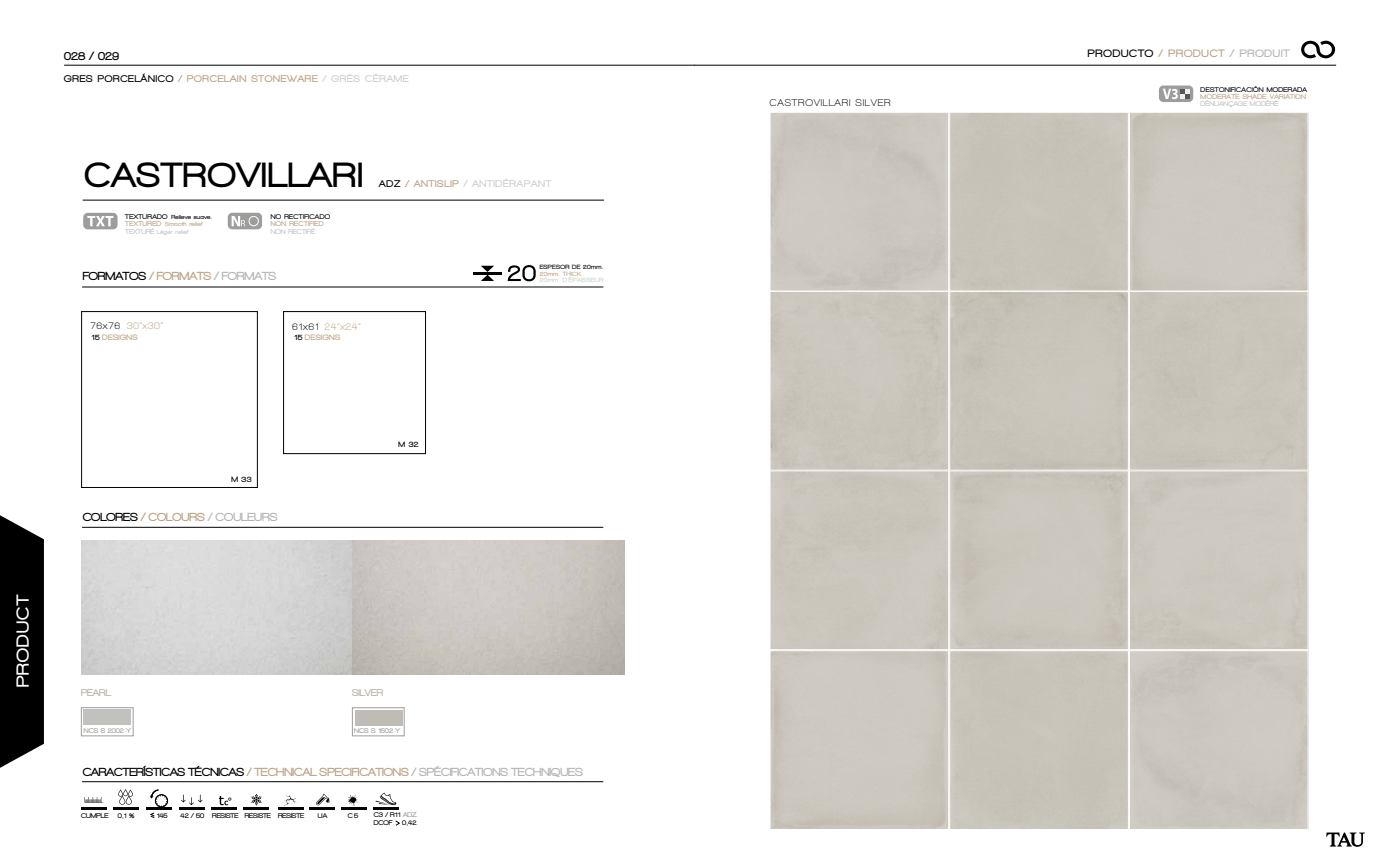
<style>
.page{position:relative;width:1389px;height:868px;background:#fff}
.page>*{position:absolute;margin:0;border:0;box-sizing:border-box;transform-origin:0 0}
.t1{font:900 36px "Walkway";letter-spacing:.05em;color:#000}
.t2{font:900 18px "Walkway";letter-spacing:.08em;color:#fff}
.t3{font:900 12px "Walkway";color:#b4b4b4}
.t4{font:900 12px "Walkway";color:#000}
.t5{font:900 11px "Walkway";letter-spacing:.08em;color:#000}
.t6{font:900 10px "Walkway";letter-spacing:.08em;color:#bda385}
.t7{font:900 10px "Walkway";letter-spacing:.08em;color:#ccd0cf}
.t8{font:700 10px "Walkway";letter-spacing:.05em;color:#bda385}
.t9{font:700 10px "Walkway";letter-spacing:.08em;color:#000}
.t10{font:900 10px "Walkway";color:#bab5a3}
.t11{font:900 8px "Walkway";letter-spacing:.05em;color:#bda385}
.t12{font:900 8px "Walkway";color:#000}
.t13{font:900 7px/8.2px "Walkway";color:#000}
.t14{font:900 7px "Walkway";letter-spacing:.05em;color:#bda385}
.t15{font:900 7px "Walkway";letter-spacing:.05em;color:#000}
.t16{font:900 7px "Walkway";letter-spacing:.01em;color:#c4c4c4}
.t17{font:900 7px "Walkway";color:#9d9d9c}
.t18{font:900 6.3px "Walkway";letter-spacing:.05em;color:#ccd0cf}
.t19{font:900 6.3px "Walkway";letter-spacing:.05em;color:#000}
.t20{font:900 6.3px "Walkway";letter-spacing:.05em;color:#bda385}
.t21{font:900 6px/7.2px "Walkway";letter-spacing:.05em;color:#000}
.t22{font:900 6px "Walkway";letter-spacing:.05em;color:#c4c4c4}
.s1{color:#bda385}
.s2{color:#b4b4b4}
.s3{color:#000}
.s4{color:#ccd0cf}
.s5{font-size:7px}
.s6{color:#9d9d9c}
</style>
<div class="page">
<svg style="left:1301px;top:41px;width:34px;height:18px"></svg>
<hr style="left:694px;top:65px;width:642px;height:1px;background:#000">
<hr style="left:64px;top:65px;width:630px;height:1px;background:#000">
<hr style="left:82px;top:286px;width:521px;height:1px;background:#000">
<hr style="left:83px;top:199px;width:521px;height:1px;background:#000">
<hr style="left:82px;top:526px;width:521px;height:1px;background:#000">
<hr style="left:82px;top:781px;width:521px;height:1px;background:#000">
<svg style="left:0;top:515px;width:44px;height:252px;background:#171717"></svg>
<div style="left:81px;top:311px;width:177px;height:177px;border:1px solid #000"></div>
<div style="left:283px;top:311px;width:143px;height:143px;border:1px solid #000"></div>
<div style="left:770px;top:112px;width:179px;height:179px;border:1px solid #fff"></div>
<div style="left:1129px;top:650px;width:180px;height:179px;border:1px solid #fff"></div>
<div style="left:770px;top:470px;width:179px;height:180px;border:1px solid #fff"></div>
<div style="left:770px;top:291px;width:179px;height:179px;border:1px solid #fff"></div>
<div style="left:949px;top:112px;width:180px;height:179px;border:1px solid #fff"></div>
<div style="left:949px;top:650px;width:180px;height:179px;border:1px solid #fff"></div>
<div style="left:949px;top:470px;width:180px;height:180px;border:1px solid #fff"></div>
<div style="left:949px;top:291px;width:180px;height:179px;border:1px solid #fff"></div>
<div style="left:1129px;top:112px;width:180px;height:179px;border:1px solid #fff"></div>
<div style="left:770px;top:650px;width:179px;height:179px;border:1px solid #fff"></div>
<div style="left:1129px;top:291px;width:180px;height:179px;border:1px solid #fff"></div>
<div style="left:1129px;top:470px;width:180px;height:180px;border:1px solid #fff"></div>
<svg style="left:1326px;top:832px;width:39px;height:14px"></svg>
<svg style="left:84px;top:797px;width:19px;height:6px"></svg>
<hr style="left:81px;top:806px;width:25px;height:3px;background:#000">
<svg style="left:118px;top:789px;width:15px;height:15px"></svg>
<hr style="left:114px;top:806px;width:25px;height:3px;background:#000">
<svg style="left:181px;top:794px;width:22px;height:11px"></svg>
<hr style="left:179px;top:806px;width:25px;height:3px;background:#000">
<svg style="left:219px;top:796px;width:12px;height:9px"></svg>
<hr style="left:212px;top:806px;width:25px;height:3px;background:#000">
<svg style="left:251px;top:794px;width:11px;height:11px"></svg>
<hr style="left:244px;top:806px;width:25px;height:3px;background:#000">
<svg style="left:348px;top:794px;width:11px;height:12px"></svg>
<hr style="left:341px;top:806px;width:25px;height:3px;background:#000">
<svg style="left:376px;top:792px;width:20px;height:13px"></svg>
<hr style="left:373px;top:806px;width:25px;height:3px;background:#000">
<hr style="left:310px;top:806px;width:25px;height:3px;background:#000">
<svg style="left:316px;top:793px;width:14px;height:12px"></svg>
<hr style="left:146px;top:806px;width:25px;height:3px;background:#000">
<hr style="left:278px;top:806px;width:25px;height:3px;background:#000">
<svg style="left:284px;top:795px;width:13px;height:11px"></svg>
<svg style="left:395px;top:820px;width:5px;height:5px"></svg>
<svg style="left:150px;top:789px;width:18px;height:29px"></svg>
<div style="left:83px;top:213px;width:35px;height:16px;background:#9d9d9c;border-radius:5px"></div>
<svg style="left:87px;top:216px;width:26px;height:10px"></svg>
<svg style="left:508px;top:265px;width:28px;height:16px"></svg>
<svg style="left:481px;top:266px;width:13px;height:15px"></svg>
<hr style="left:473px;top:272px;width:28px;height:2px;background:#000">
<div style="left:228px;top:213px;width:34px;height:16px;background:#9d9d9c;border-radius:5px"></div>
<svg style="left:232px;top:216px;width:13px;height:10px"></svg>
<div style="left:249px;top:216px;width:10px;height:10px;border:1px solid #fff;border-radius:50%"></div>
<div style="left:1159px;top:85px;width:34px;height:17px;background:#9d9d9c;border-radius:5px"></div>
<svg style="left:1163px;top:89px;width:26px;height:10px"></svg>
<div style="left:81px;top:707px;width:52px;height:29px;background:#fff;border:1px solid #9d9d9c"></div>
<div style="left:83px;top:709px;width:48px;height:16px;background:#c1c1bd"></div>
<div style="left:352px;top:707px;width:52px;height:29px;background:#fff;border:1px solid #9d9d9c"></div>
<div style="left:355px;top:709px;width:47px;height:16px;background:#c0bbb4"></div>
<p class="t4" style="left:64px;top:49px;width:56px">028 / 029</p>
<p class="t5" style="left:1088px;top:47px;width:203px">PRODUCTO <span class="s1">/ PRODUCT</span> <span class="s2">/ PRODUIT</span></p>
<p class="t6" style="left:64px;top:73px;width:346px"><span class="s3">GRES PORCELÁNICO</span> / PORCELAIN STONEWARE <span class="s4">/ GRÈS CÉRAME</span></p>
<h1 class="t1" style="left:84px;top:156px;width:280px">CASTROVILLARI</h1>
<p class="t21" style="left:165px;top:213px;width:48px;text-indent:-40px"><span class="s5">TEXTURADO</span> Relieve suave.<br><span class="s1">Smooth relief</span></p>
<p class="t22" style="left:157px;top:228px;width:33px">Léger relief</p>
<p class="t14" style="left:125px;top:220px;width:38px">TEXTURED</p>
<p class="t16" style="left:125px;top:227px;width:31px">TEXTURÉ</p>
<p class="t15" style="left:271px;top:213px;width:61px">NO RECTIFICADO</p>
<p class="t14" style="left:271px;top:220px;width:54px">NON RECTIFIED</p>
<p class="t16" style="left:271px;top:228px;width:46px">NON RECTIFIÉ</p>
<p class="t4" style="left:83px;top:270px;width:195px">FORMATOS <span class="s1">/ FORMATS</span> <span class="s2">/ FORMATS</span></p>
<p class="t8" style="left:90px;top:321px;width:74px"><span class="s3">76x76</span> 30”x30”</p>
<p class="t8" style="left:292px;top:321px;width:70px"><span class="s3">61x61</span> 24”x24”</p>
<p class="t11" style="left:92px;top:333px;width:47px"><span class="s3">15</span> DESIGNS</p>
<p class="t11" style="left:294px;top:333px;width:47px"><span class="s3">15</span> DESIGNS</p>
<p class="t7" style="left:379px;top:179px;width:173px"><span class="s3">ADZ</span> <span class="s1">/ ANTISLIP</span> / ANTIDÉRAPANT</p>
<p class="t19" style="left:540px;top:263px;width:65px">ESPESOR DE 20mm.</p>
<p class="t20" style="left:540px;top:270px;width:43px">20mm. THICK</p>
<p class="t18" style="left:540px;top:276px;width:65px">20mm. D´ÉPAISSEUR</p>
<p class="t9" style="left:770px;top:98px;width:123px">CASTROVILLARI SILVER</p>
<p class="t15" style="left:1201px;top:85px;width:108px">DESTONIFICACIÓN MODERADA</p>
<p class="t14" style="left:1201px;top:93px;width:107px">MODERATE SHADE VARIATION</p>
<p class="t16" style="left:1201px;top:100px;width:79px">DÉNUANÇAGE MODÉRÉ</p>
<h2 class="t2" style="left:13px;top:687px;width:95px;rotate:-90deg">PRODUCT</h2>
<p class="t12" style="left:231px;top:474px;width:21px">M 33</p>
<p class="t3" style="left:83px;top:511px;width:196px"><span class="s3">COLORES</span> <span class="s1">/ COLOURS</span> / COULEURS</p>
<p class="t10" style="left:81px;top:687px;width:31px">PEARL</p>
<p class="t17" style="left:84px;top:726px;width:48px">NCS S 2002-Y</p>
<p class="t12" style="left:399px;top:440px;width:21px">M 32</p>
<p class="t10" style="left:352px;top:687px;width:33px">SILVER</p>
<p class="t17" style="left:354px;top:726px;width:47px">NCS S 1502-Y</p>
<p class="t3" style="left:83px;top:765px;width:502px"><span class="s3">CARACTERÍSTICAS TÉCNICAS</span> <span class="s1">/ TECHNICAL SPECIFICATIONS</span> / SPÉCIFICATIONS TECHNIQUES</p>
<p class="t13" style="left:81px;top:811px;width:29px">CUMPLE</p>
<p class="t13" style="left:118px;top:811px;width:18px">0,1 %</p>
<p class="t13" style="left:157px;top:811px;width:12px">145</p>
<p class="t13" style="left:181px;top:811px;width:125px">42 / 50 RESISTE RESISTE RESISTE</p>
<p class="t13" style="left:318px;top:811px;width:11px">UA</p>
<p class="t13" style="left:348px;top:811px;width:12px">C5</p>
<p class="t13" style="left:374px;top:810px;width:46px">C3 / R11 <span class="s6">ADZ.<br></span>DCOF</p>
<p class="t13" style="left:402px;top:818px;width:17px">0,42<span class="s6">.</span></p>
</div>
